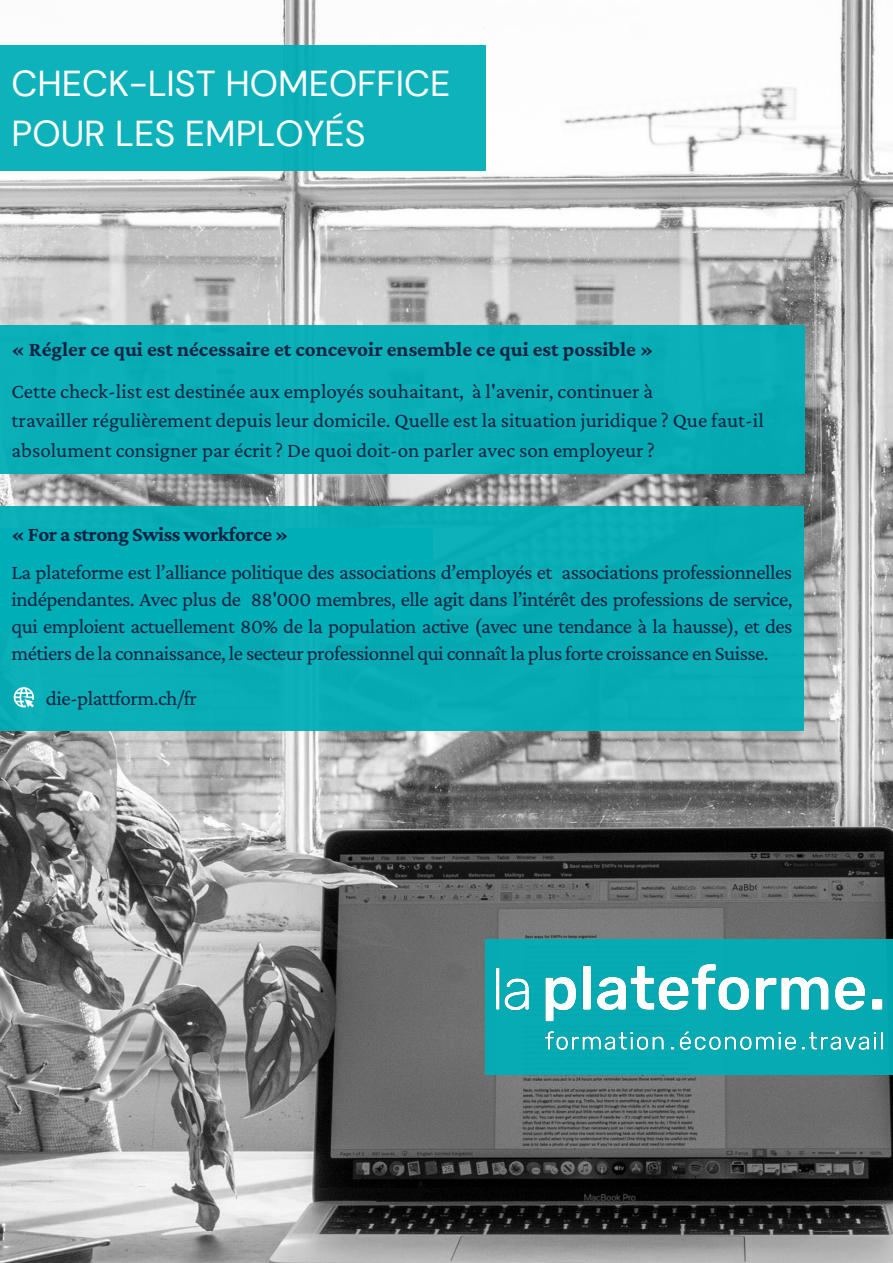
<style>
.page{position:relative;width:893px;height:1263px;background:#fff}
.page>*{position:absolute;margin:0;border:0;box-sizing:border-box;transform-origin:0 0}
.t1{font:36px "DM Sans";color:#fff}
.t2{font:21px/27px "Crimson Pro";color:#092342;text-align:justify}
.t3{font:700 21px "Crimson Pro";color:#092342}
.t4{font:700 21px "Crimson Pro";letter-spacing:-.025em;color:#092342}
.t5{font:21px "Crimson Pro";letter-spacing:-.025em;color:#092342}
</style>
<div class="page">
<img style="left:0;top:0;width:893px;height:1263px">
<div style="left:0;top:507px;width:804px;height:224px;background:#00aeb7"></div>
<div style="left:485px;top:939px;width:408px;height:136px;background:#00aeb7"></div>
<div style="left:0;top:46px;width:485px;height:125px;background:#0db2ba"></div>
<svg style="left:14px;top:687px;width:20px;height:20px"></svg>
<img style="left:496px;top:965px;width:386px;height:85px">
<div style="left:0;top:325px;width:804px;height:148px;background:#09aeb6"></div>
<p class="t1" style="left:12px;top:60px;width:440px">CHECK-LIST HOMEOFFICE</p>
<p class="t1" style="left:12px;top:110px;width:355px">POUR LES EMPLOYÉS</p>
<p class="t3" style="left:12px;top:338px;width:643px">« Régler ce qui est nécessaire et concevoir ensemble ce qui est possible »</p>
<p class="t2" style="left:12px;top:377px;width:643px">Cette check-list est destinée aux employés souhaitant, à l'avenir, continuer à</p>
<p class="t2" style="left:12px;top:407px;width:754px">travailler régulièrement depuis leur domicile. Quelle est la situation juridique ? Que faut-il</p>
<p class="t2" style="left:12px;top:436px;width:645px">absolument consigner par écrit ? De quoi doit-on parler avec son employeur ?</p>
<p class="t4" style="left:12px;top:522px;width:278px">« For a strong Swiss workforce »</p>
<p class="t2" style="left:12px;top:559px;width:782px">La plateforme est l’alliance politique des associations d’employés et associations professionnelles indépendantes. Avec plus de 88'000 membres, elle agit dans l’intérêt des professions de service, qui emploient actuellement 80% de la population active (avec une tendance à la hausse), et des métiers de la connaissance, le secteur professionnel qui connaît la plus forte croissance en Suisse.</p>
<p class="t5" style="left:46px;top:686px;width:153px">die-plattform.ch/fr</p>
</div>
